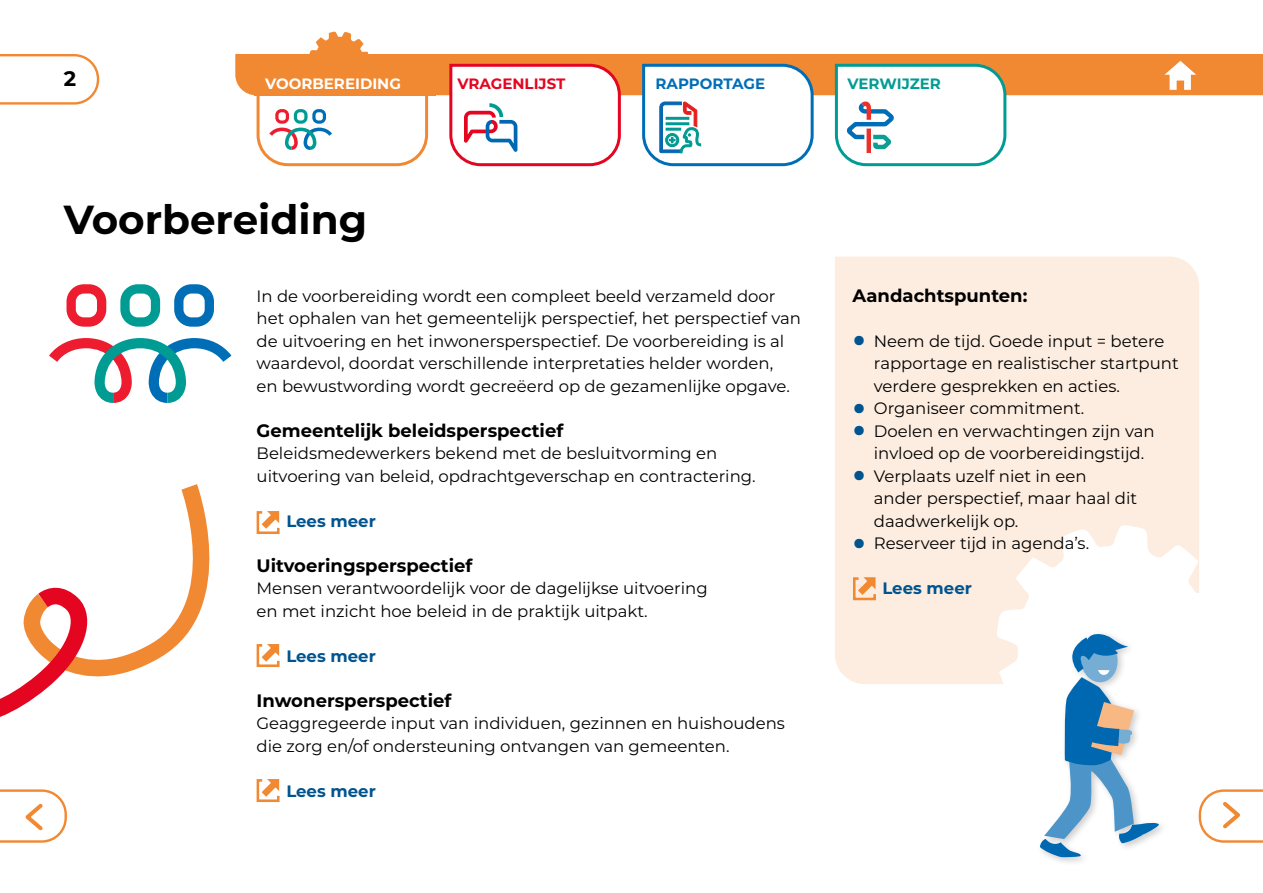
<style>
.page{position:relative;width:1263px;height:893px;background:#fff}
.page>*{position:absolute;margin:0;border:0;box-sizing:border-box;transform-origin:0 0}
.VP-headers_H1{font:700 40.5px "Montserrat";color:#000}
.t1{font:700 21px "Montserrat";color:#000}
.VP-headers_H3{font:700 18px "Montserrat";color:#000}
.VP-plat{font:16.5px/22.5px "Montserrat";color:#000}
.VP-link{font:700 16.5px "Montserrat";color:#00548f}
.t2{font:700 15px "Montserrat";color:#fff}
.t3{font:700 15px "Montserrat";color:#e40521}
.t4{font:700 15px "Montserrat";color:#006eb7}
.t5{font:700 15px "Montserrat";color:#009c94}
.s1{font-weight:700;font-size:37.5px;color:#00548f}
</style>
<div class="page">
<svg style="left:0;top:54px;width:100px;height:51px"></svg>
<div style="left:835px;top:257px;width:364px;height:427px;background:#fdede0"></div>
<svg style="left:67px;top:284px;width:39px;height:43px"></svg>
<svg style="left:120px;top:284px;width:40px;height:43px"></svg>
<svg style="left:174px;top:284px;width:40px;height:43px"></svg>
<svg style="left:49px;top:338px;width:182px;height:65px"></svg>
<svg style="left:39px;top:484px;width:171px;height:192px"></svg>
<svg style="left:0;top:593px;width:110px;height:124px"></svg>
<svg style="left:996px;top:524px;width:203px;height:160px"></svg>
<div style="left:1036px;top:630px;width:132px;height:236px;background:#fff"></div>
<svg style="left:1040px;top:634px;width:120px;height:223px"></svg>
<svg style="left:256px;top:511px;width:24px;height:23px"></svg>
<svg style="left:256px;top:644px;width:24px;height:23px"></svg>
<svg style="left:256px;top:779px;width:24px;height:23px"></svg>
<svg style="left:852px;top:576px;width:25px;height:25px"></svg>
<svg style="left:0;top:789px;width:67px;height:54px"></svg>
<svg style="left:1198px;top:789px;width:65px;height:54px"></svg>
<svg style="left:235px;top:31px;width:1028px;height:136px"></svg>
<div style="left:255px;top:58px;width:181px;height:37px;background:#f18932"></div>
<p class="t1" style="left:64px;top:63px;width:14px">2</p>
<p class="t2" style="left:265px;top:72px;width:137px">VOORBEREIDING</p>
<p class="t3" style="left:458px;top:72px;width:109px">VRAGENLIJST</p>
<p class="t4" style="left:656px;top:72px;width:111px">RAPPORTAGE</p>
<p class="t5" style="left:847px;top:72px;width:95px">VERWIJZER</p>
<h1 class="VP-headers_H1" style="left:64px;top:190px;width:305px">Voorbereiding</h1>
<p class="VP-plat" style="left:257px;top:284px;width:546px">In de voorbereiding wordt een compleet beeld verzameld door het ophalen van het gemeentelijk perspectief, het perspectief van de uitvoering en het inwonersperspectief. De voorbereiding is al waardevol, doordat verschillende interpretaties helder worden,<br>en bewustwording wordt gecreëerd op de gezamenlijke opgave.</p>
<p class="VP-headers_H3" style="left:257px;top:417px;width:308px">Gemeentelijk beleidsperspectief</p>
<p class="VP-plat" style="left:257px;top:441px;width:501px">Beleidsmedewerkers bekend met de besluitvorming en uitvoering van beleid, opdrachtgeverschap en contractering.</p>
<p class="VP-link" style="left:286px;top:509px;width:91px">Lees meer</p>
<p class="VP-headers_H3" style="left:257px;top:552px;width:217px">Uitvoeringsperspectief</p>
<p class="VP-plat" style="left:257px;top:576px;width:453px">Mensen verantwoordelijk voor de dagelijkse uitvoering en met inzicht hoe beleid in de praktijk uitpakt.</p>
<p class="VP-link" style="left:286px;top:644px;width:91px">Lees meer</p>
<p class="VP-headers_H3" style="left:257px;top:687px;width:196px">Inwonersperspectief</p>
<p class="VP-plat" style="left:257px;top:711px;width:530px">Geaggregeerde input van individuen, gezinnen en huishoudens die zorg en/of ondersteuning ontvangen van gemeenten.</p>
<p class="VP-link" style="left:286px;top:779px;width:91px">Lees meer</p>
<p class="VP-headers_H3" style="left:853px;top:282px;width:176px">Aandachtspunten:</p>
<p class="VP-plat" style="left:874px;top:329px;width:306px;text-indent:-21px"><span class="s1">•</span> Neem de tijd. Goede input = betere rapportage en realistischer startpunt verdere gesprekken en acties.</p>
<p class="VP-plat" style="left:853px;top:396px;width:233px"><span class="s1">•</span> Organiseer commitment.</p>
<p class="VP-plat" style="left:874px;top:419px;width:282px;text-indent:-21px"><span class="s1">•</span> Doelen en verwachtingen zijn van invloed op de voorbereidingstijd.</p>
<p class="VP-plat" style="left:874px;top:464px;width:265px;text-indent:-21px"><span class="s1">•</span> Verplaats uzelf niet in een ander perspectief, maar haal dit daadwerkelijk op.</p>
<p class="VP-plat" style="left:853px;top:531px;width:238px"><span class="s1">•</span> Reserveer tijd in agenda’s.</p>
<p class="VP-link" style="left:882px;top:576px;width:91px">Lees meer</p>
</div>
